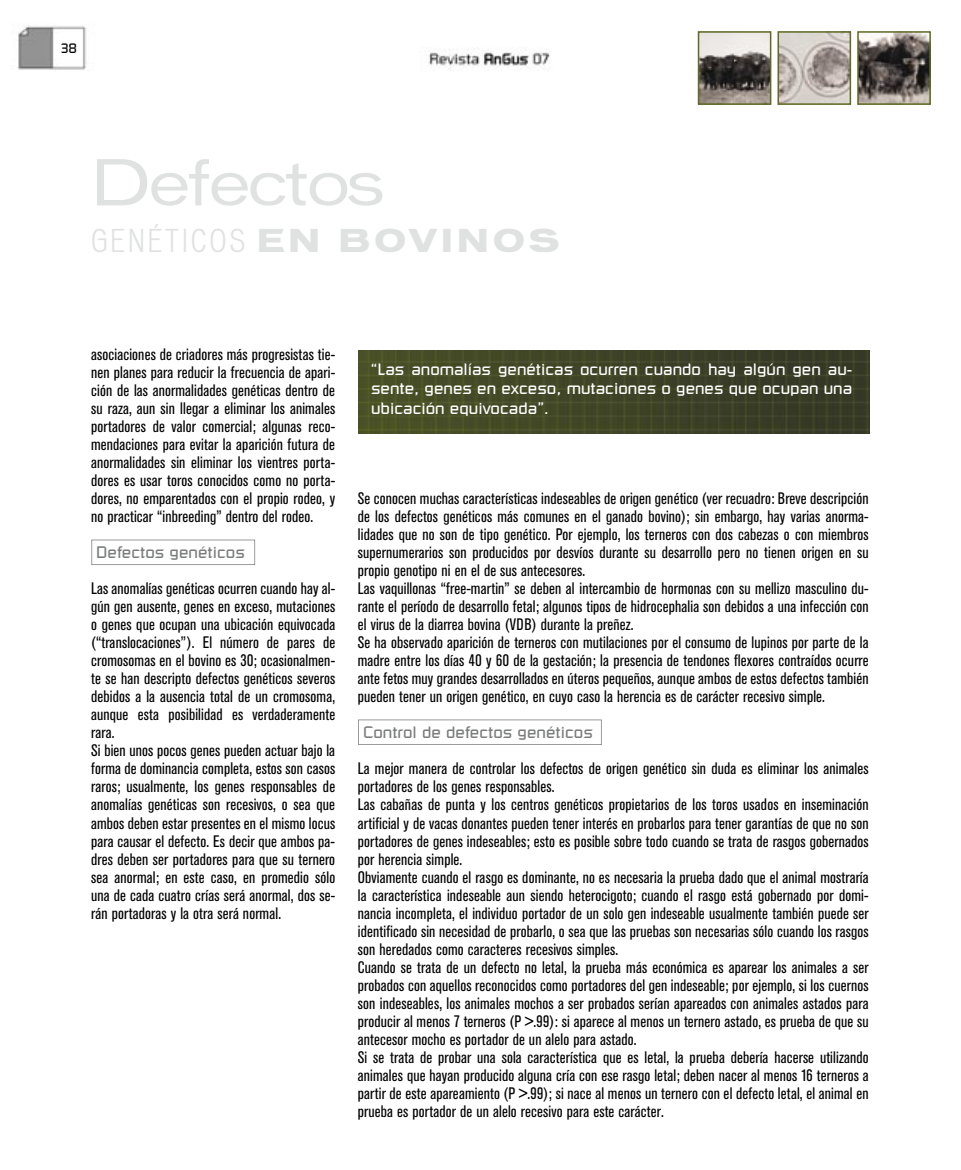
<style>
.page{position:relative;width:961px;height:1170px;background:#fff}
.page>*{position:absolute;margin:0;border:0;box-sizing:border-box;transform-origin:0 0}
.t1{font:expanded 60px "Vonnes";letter-spacing:-.05em;color:#e0e1e1}
.t2{font:100 condensed 30px "Vonnes";letter-spacing:.1em;color:#e0e1e1}
.t3{font:condensed 16.5px/18px "Akzidenz Grotesk BE";letter-spacing:.01em;color:#000}
.t4{font:16.5px/19.8px "Russell Square";color:#fff;text-align:justify}
.t5{font:16.5px "Russell Square";color:#7b7c7c}
.t6{font:13.5px "Russell Square";color:#000}
.s1{font-weight:700;font-stretch:expanded}
</style>
<div class="page">
<img style="left:358px;top:350px;width:511px;height:83px">
<svg style="left:91px;top:539px;width:164px;height:26px"></svg>
<svg style="left:358px;top:719px;width:244px;height:26px"></svg>
<svg style="left:698px;top:31px;width:73px;height:74px;background:#848078"></svg>
<svg style="left:777px;top:31px;width:74px;height:74px;background:#bbb4aa"></svg>
<svg style="left:857px;top:31px;width:74px;height:74px;background:#6b665d"></svg>
<p class="t6" style="left:61px;top:40px;width:18px">38</p>
<h1 class="t1" style="left:91px;top:146px;width:295px">Defectos</h1>
<h2 class="t2" style="left:91px;top:224px;width:469px">GENÉTICOS <span class="s1">EN BOVINOS</span></h2>
<p class="t3" style="left:91px;top:346px;width:246px;text-align:justify">asociaciones de criadores más progresistas tie&shy;nen planes para reducir la frecuencia de apari&shy;ción de las anormalidades genéticas dentro de su raza, aun sin llegar a eliminar los animales portadores de valor comercial; algunas reco&shy;mendaciones para evitar la aparición futura de anormalidades sin eliminar los vientres porta&shy;dores es usar toros conocidos como no porta&shy;dores, no emparentados con el propio rodeo, y no practicar “inbreeding” dentro del rodeo.</p>
<p class="t5" style="left:96px;top:542px;width:150px">Defectos genéticos</p>
<p class="t3" style="left:91px;top:580px;width:246px">Las anomalías genéticas ocurren cuando hay al&shy;gún gen ausente, genes en exceso, mutaciones o genes que ocupan una ubicación equivocada (“translocaciones”). El número de pares de cromosomas en el bovino es 30; ocasionalmen&shy;te se han descripto defectos genéticos severos debidos a la ausencia total de un cromosoma, aunque esta posibilidad es verdaderamente rara.<br>Si bien unos pocos genes pueden actuar bajo la forma de dominancia completa, estos son casos raros; usualmente, los genes responsables de anomalías genéticas son recesivos, o sea que ambos deben estar presentes en el mismo locus para causar el defecto. Es decir que ambos pa&shy;dres deben ser portadores para que su ternero sea anormal; en este caso, en promedio sólo una de cada cuatro crías será anormal, dos se&shy;rán portadoras y la otra será normal.</p>
<p class="t4" style="left:371px;top:358px;width:483px">“Las anomalías genéticas ocurren cuando hay algún gen au&shy;sente, genes en exceso, mutaciones o genes que ocupan una ubicación equivocada”.</p>
<p class="t3" style="left:358px;top:490px;width:512px">Se conocen muchas características indeseables de origen genético (ver recuadro: Breve descripción de los defectos genéticos más comunes en el ganado bovino); sin embargo, hay varias anorma&shy;lidades que no son de tipo genético. Por ejemplo, los terneros con dos cabezas o con miembros supernumerarios son producidos por desvíos durante su desarrollo pero no tienen origen en su propio genotipo ni en el de sus antecesores.<br>Las vaquillonas “free-martin” se deben al intercambio de hormonas con su mellizo masculino du&shy;rante el período de desarrollo fetal; algunos tipos de hidrocephalia son debidos a una infección con el virus de la diarrea bovina (VDB) durante la preñez.<br>Se ha observado aparición de terneros con mutilaciones por el consumo de lupinos por parte de la madre entre los días 40 y 60 de la gestación; la presencia de tendones flexores contraídos ocurre ante fetos muy grandes desarrollados en úteros pequeños, aunque ambos de estos defectos también pueden tener un origen genético, en cuyo caso la herencia es de carácter recesivo simple.</p>
<p class="t5" style="left:363px;top:722px;width:231px">Control de defectos genéticos</p>
<p class="t3" style="left:358px;top:760px;width:512px">La mejor manera de controlar los defectos de origen genético sin duda es eliminar los animales portadores de los genes responsables.<br>Las cabañas de punta y los centros genéticos propietarios de los toros usados en inseminación artificial y de vacas donantes pueden tener interés en probarlos para tener garantías de que no son portadores de genes indeseables; esto es posible sobre todo cuando se trata de rasgos gobernados por herencia simple.<br>Obviamente cuando el rasgo es dominante, no es necesaria la prueba dado que el animal mostraría la característica indeseable aun siendo heterocigoto; cuando el rasgo está gobernado por domi&shy;nancia incompleta, el individuo portador de un solo gen indeseable usualmente también puede ser identificado sin necesidad de probarlo, o sea que las pruebas son necesarias sólo cuando los rasgos son heredados como caracteres recesivos simples.<br>Cuando se trata de un defecto no letal, la prueba más económica es aparear los animales a ser probados con aquellos reconocidos como portadores del gen indeseable; por ejemplo, si los cuernos son indeseables, los animales mochos a ser probados serían apareados con animales astados para producir al menos 7 terneros (P &gt;.99): si aparece al menos un ternero astado, es prueba de que su antecesor mocho es portador de un alelo para astado.<br>Si se trata de probar una sola característica que es letal, la prueba debería hacerse utilizando animales que hayan producido alguna cría con ese rasgo letal; deben nacer al menos 16 terneros a partir de este apareamiento (P &gt;.99); si nace al menos un ternero con el defecto letal, el animal en prueba es portador de un alelo recesivo para este carácter.</p>
</div>
